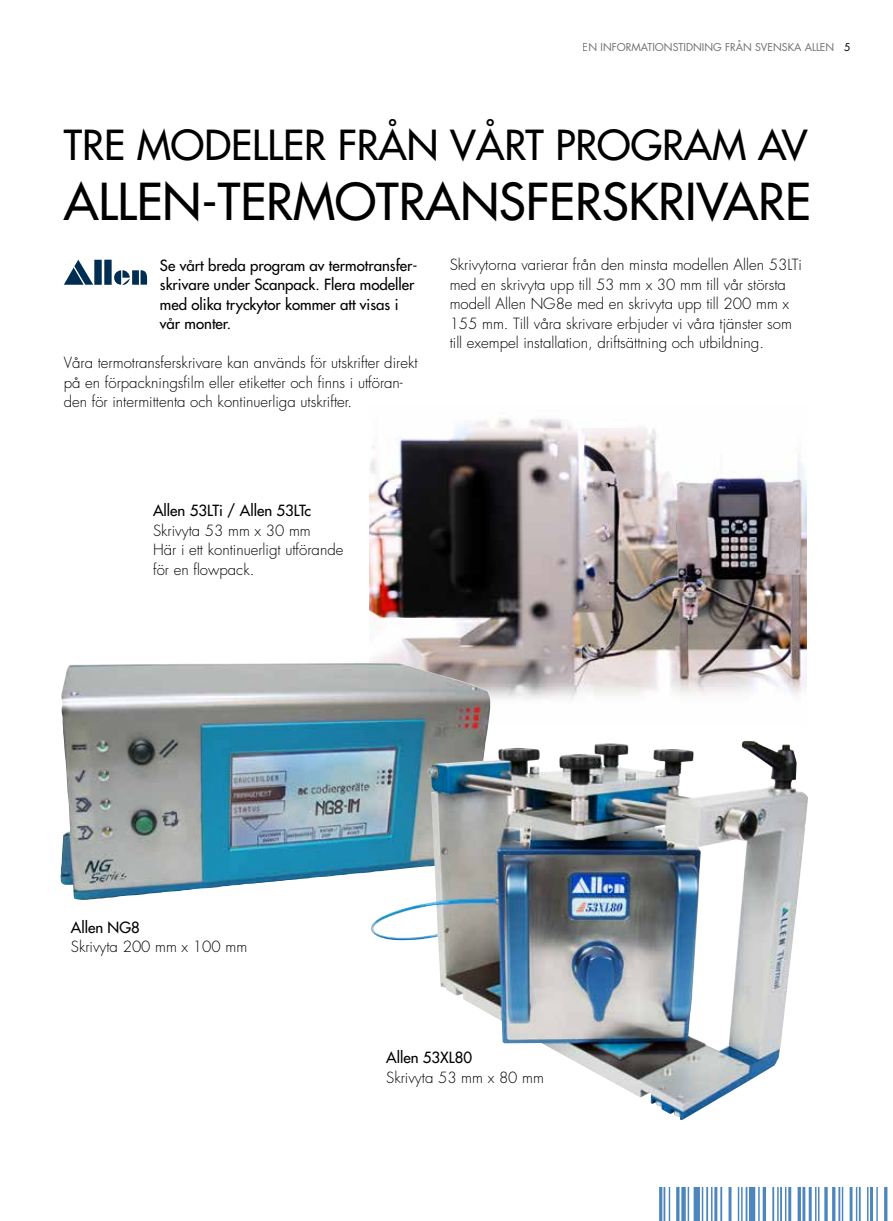
<style>
.page{position:relative;width:893px;height:1221px;background:#fff}
.page>*{position:absolute;margin:0;border:0;box-sizing:border-box;transform-origin:0 0}
.t1{font:49.5px "Futura";color:#000}
.t2{font:40.35px "Futura";color:#000}
.t3{font:300 15px/19.5px "Futura";color:#000}
.t4{font:15px/19.5px "Futura";color:#000}
.t5{font:10.5px "Futura";color:#706f6f}
.s1{color:#000}
</style>
<div class="page">
<img style="left:369px;top:418px;width:438px;height:281px">
<img style="left:60px;top:662px;width:431px;height:238px">
<img style="left:370px;top:741px;width:405px;height:356px">
<div style="left:104px;top:260px;width:8px;height:25px;background:#002d52"></div>
<div style="left:94px;top:260px;width:8px;height:25px;background:#002d52"></div>
<svg style="left:64px;top:260px;width:29px;height:25px"></svg>
<div style="left:132px;top:270px;width:7px;height:15px;background:#002d52"></div>
<svg style="left:141px;top:270px;width:6px;height:14px"></svg>
<svg style="left:111px;top:270px;width:19px;height:15px"></svg>
<svg style="left:659px;top:1187px;width:229px;height:33px"></svg>
<p class="t5" style="left:583px;top:40px;width:269px">EN INFORMATIONSTIDNING FRÅN SVENSKA ALLEN <span class="s1">5</span></p>
<h2 class="t2" style="left:64px;top:118px;width:187px">Tre modeller</h2>
<h2 class="t2" style="left:338px;top:118px;width:353px">från vårt program</h2>
<h2 class="t2" style="left:758px;top:118px;width:26px">av</h2>
<h1 class="t1" style="left:64px;top:169px;width:60px">Allen</h1>
<h1 class="t1" style="left:201px;top:169px;width:47px">-term</h1>
<h1 class="t1" style="left:335px;top:169px;width:72px">otran</h1>
<h1 class="t1" style="left:499px;top:169px;width:156px">sferskrivare</h1>
<p class="t4" style="left:160px;top:255px;width:259px">Se vårt breda program av termotransfer&shy;skrivare under Scanpack. Flera modeller med olika tryckytor kommer att visas i vår monter.</p>
<p class="t3" style="left:64px;top:353px;width:355px">Våra termotransferskrivare kan används för utskrifter direkt på en förpackningsfilm eller etiketter och finns i utföran&shy;den för intermittenta och kontinuerliga utskrifter.</p>
<p class="t3" style="left:450px;top:255px;width:354px">Skrivytorna varierar från den minsta modellen Allen 53LTi med en skrivyta upp till 53 mm x 30 mm till vår största modell Allen NG8e med en skrivyta upp till 200 mm x 155 mm. Till våra skrivare erbjuder vi våra tjänster som till exempel installation, driftsättning och utbildning.</p>
<p class="t4" style="left:153px;top:500px;width:160px">Allen 53LTi / Allen 53LTc</p>
<p class="t3" style="left:153px;top:520px;width:192px">Skrivyta 53 mm x 30 mm<br>Här i ett kontinuerligt utförande för en flowpack.</p>
<p class="t4" style="left:71px;top:917px;width:70px">Allen NG8</p>
<p class="t3" style="left:71px;top:937px;width:178px">Skrivyta 200 mm x 100 mm</p>
<p class="t4" style="left:386px;top:1047px;width:87px">Allen 53XL80</p>
<p class="t3" style="left:386px;top:1067px;width:159px">Skrivyta 53 mm x 80 mm</p>
</div>
